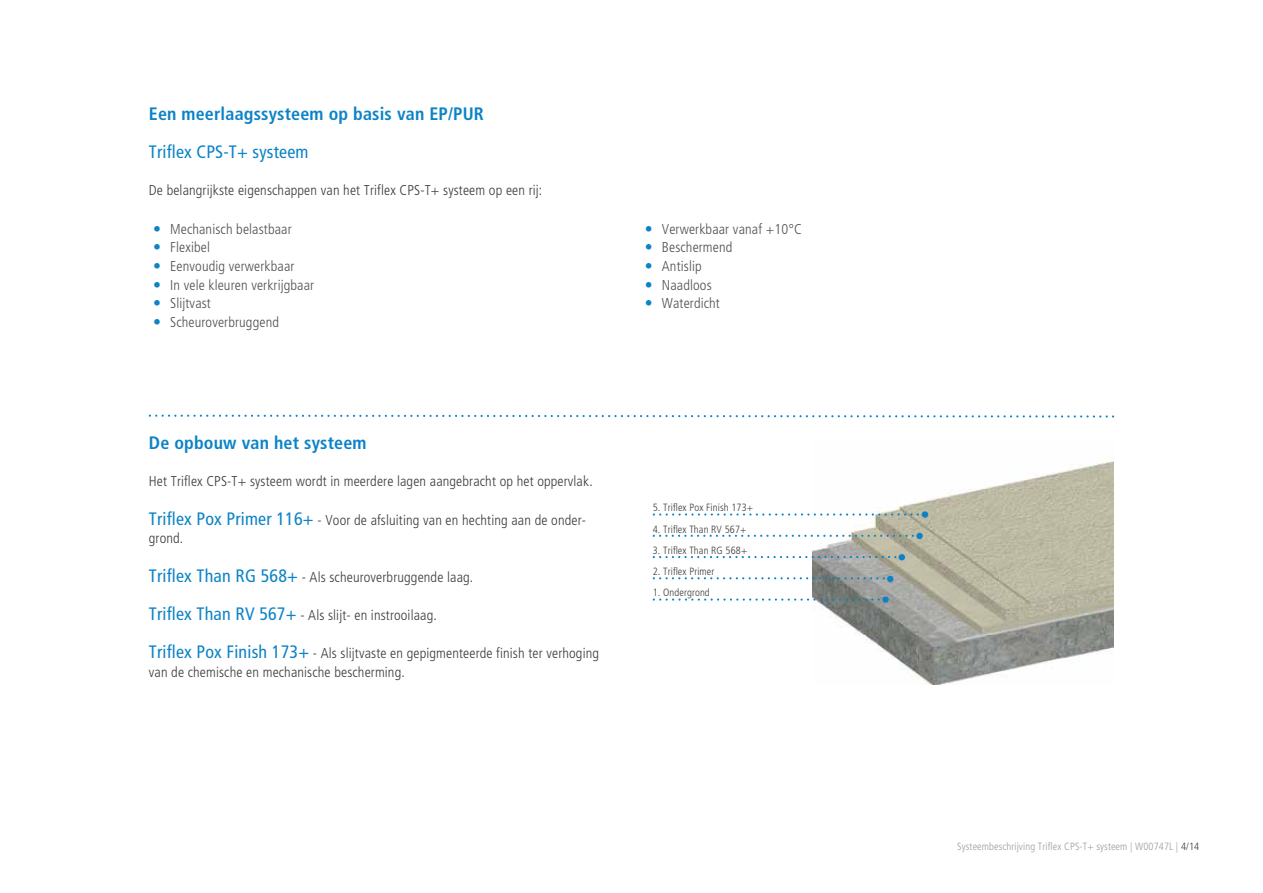
<style>
.page{position:relative;width:1263px;height:893px;background:#fff}
.page>*{position:absolute;margin:0;border:0;box-sizing:border-box;transform-origin:0 0}
.t1{font:700 condensed 18px "Frutiger LT Pro";letter-spacing:.01em;color:#0c83c6}
.t2{font:condensed 18px "Frutiger LT Pro";letter-spacing:.01em;color:#0c83c6}
.t3{font:300 condensed 14.25px/18.6px "Frutiger LT Pro";letter-spacing:.01em;color:#3c3c3b}
.t4{font:300 condensed 14.25px/18.6px "Frutiger LT Pro";letter-spacing:.01em;color:#50504f}
.t5{font:300 condensed 10.5px "Frutiger LT Pro";letter-spacing:.01em;color:#3c3c3b}
.t6{font:300 condensed 10.5px "Frutiger LT Pro";letter-spacing:.01em;color:#9d9d9c}
.s1{font-weight:400;font-size:18px;color:#0c83c6}
.s2{color:#3c3c3b}
</style>
<div class="page">
<img style="left:812px;top:461px;width:302px;height:224px">
<svg style="left:149px;top:415px;width:965px;height:3px"></svg>
<svg style="left:653px;top:554px;width:252px;height:6px"></svg>
<svg style="left:653px;top:533px;width:270px;height:6px"></svg>
<svg style="left:653px;top:511px;width:275px;height:7px"></svg>
<svg style="left:653px;top:576px;width:240px;height:6px"></svg>
<svg style="left:653px;top:596px;width:236px;height:7px"></svg>
<p class="t1" style="left:149px;top:103px;width:337px">Een meerlaagssysteem op basis van EP/PUR</p>
<p class="t2" style="left:149px;top:141px;width:161px">Triflex CPS-T+ systeem</p>
<p class="t3" style="left:149px;top:181px;width:395px">De belangrijkste eigenschappen van het Triflex CPS-T+ systeem op een rij:</p>
<p class="t4" style="left:170px;top:220px;width:146px">Mechanisch belastbaar<br>Flexibel<br>Eenvoudig verwerkbaar<br>In vele kleuren verkrijgbaar<br>Slijtvast<br>Scheuroverbruggend</p>
<p class="t4" style="left:662px;top:220px;width:142px">Verwerkbaar vanaf +10°C<br>Beschermend<br>Antislip<br>Naadloos<br>Waterdicht</p>
<p class="t1" style="left:149px;top:432px;width:219px">De opbouw van het systeem</p>
<p class="t3" style="left:149px;top:472px;width:445px">Het Triflex CPS-T+ systeem wordt in meerdere lagen aangebracht op het oppervlak.</p>
<p class="t3" style="left:149px;top:511px;width:439px"><span class="s1">Triflex Pox Primer 116+</span> - Voor de afsluiting van en hechting aan de onder&shy;grond.</p>
<p class="t3" style="left:149px;top:567px;width:326px"><span class="s1">Triflex Than RG 568+</span> - Als scheuroverbruggende laag.</p>
<p class="t3" style="left:149px;top:606px;width:289px"><span class="s1">Triflex Than RV 567+</span> - Als slijt- en instrooilaag.</p>
<p class="t3" style="left:149px;top:644px;width:452px"><span class="s1">Triflex Pox Finish 173+</span> - Als slijtvaste en gepigmenteerde finish ter verhoging van de chemische en mechanische bescherming.</p>
<p class="t5" style="left:653px;top:502px;width:102px">5. Triflex Pox Finish 173+</p>
<p class="t5" style="left:653px;top:523px;width:95px">4. Triflex Than RV 567+</p>
<p class="t5" style="left:653px;top:544px;width:96px">3. Triflex Than RG 568+</p>
<p class="t5" style="left:653px;top:565px;width:63px">2. Triflex Primer</p>
<p class="t5" style="left:653px;top:587px;width:59px">1. Ondergrond</p>
<p class="t6" style="left:957px;top:840px;width:243px">Systeembeschrijving Triflex CPS-T+ systeem | W00747L | <span class="s2">4/14</span></p>
</div>
